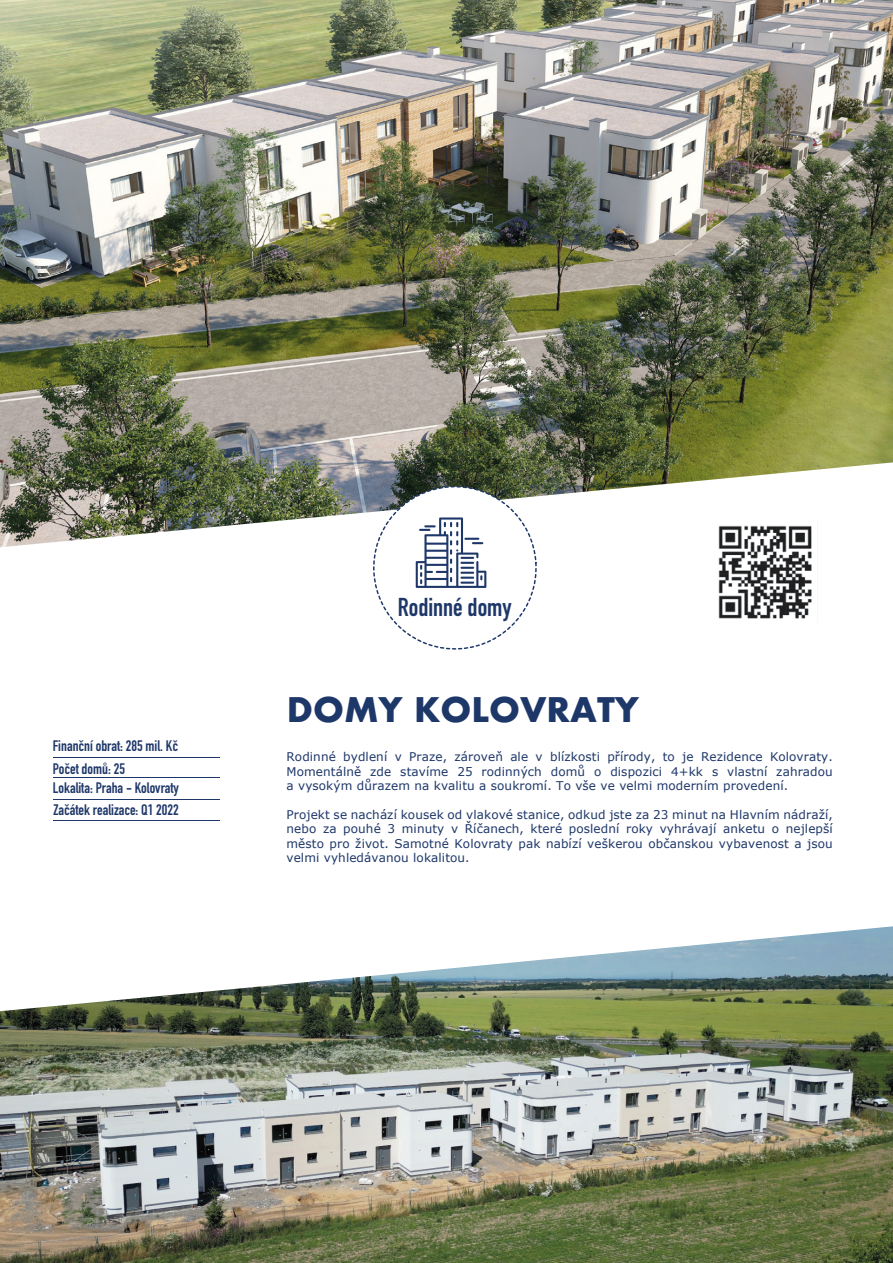
<style>
.page{position:relative;width:893px;height:1263px;background:#fff}
.page>*{position:absolute;margin:0;border:0;box-sizing:border-box;transform-origin:0 0}
.t1{font:700 33px "Futura";color:#1e3769}
.t2{font:700 25.5px "DIN Condensed";color:#1e3769}
.t3{font:700 15px/22.5px "DIN Condensed";color:#1e3769}
.t4{font:12px/14.4px "Verdana";letter-spacing:.01em;color:#1e3769;text-align:justify}
</style>
<div class="page">
<img style="left:0;top:0;width:893px;height:462px">
<img style="left:0;top:1011px;width:893px;height:252px">
<svg style="left:3px;top:799px;width:890px;height:212px"></svg>
<img style="left:0;top:462px;width:893px;height:86px">
<hr style="left:53px;top:757px;width:166px;height:1px;background:#1e3769">
<hr style="left:53px;top:777px;width:166px;height:1px;background:#1e3769">
<hr style="left:53px;top:799px;width:166px;height:1px;background:#1e3769">
<hr style="left:54px;top:820px;width:166px;height:1px;background:#1e3769">
<svg style="left:370px;top:482px;width:169px;height:168px"></svg>
<img style="left:706px;top:517px;width:117px;height:102px">
<p class="t3" style="left:53px;top:735px;width:127px">Finanční obrat: 285 mil. Kč<br>Počet domů: 25</p>
<p class="t3" style="left:53px;top:776px;width:128px">Lokalita: Praha - Kolovraty<br>Začátek realizace: Q1 2022</p>
<h2 class="t2" style="left:398px;top:590px;width:115px">Rodinné domy</h2>
<h1 class="t1" style="left:287px;top:686px;width:354px">DOMY KOLOVRATY</h1>
<p class="t4" style="left:286px;top:750px;width:548px">Rodinné bydlení v Praze, zároveň ale v blízkosti přírody, to je Rezidence Kolovraty.<br>Momentálně zde stavíme 25 rodinných domů o dispozici 4+kk s vlastní zahradou a vysokým důrazem na kvalitu a soukromí. To vše ve velmi moderním provedení.</p>
<p class="t4" style="left:286px;top:807px;width:548px">Projekt se nachází kousek od vlakové stanice, odkud jste za 23 minut na Hlavním nádraží, nebo za pouhé 3 minuty v Říčanech, které poslední roky vyhrávají anketu o nejlepší město pro život. Samotné Kolovraty pak nabízí veškerou občanskou vybavenost a jsou velmi vyhledávanou lokalitou.</p>
</div>
